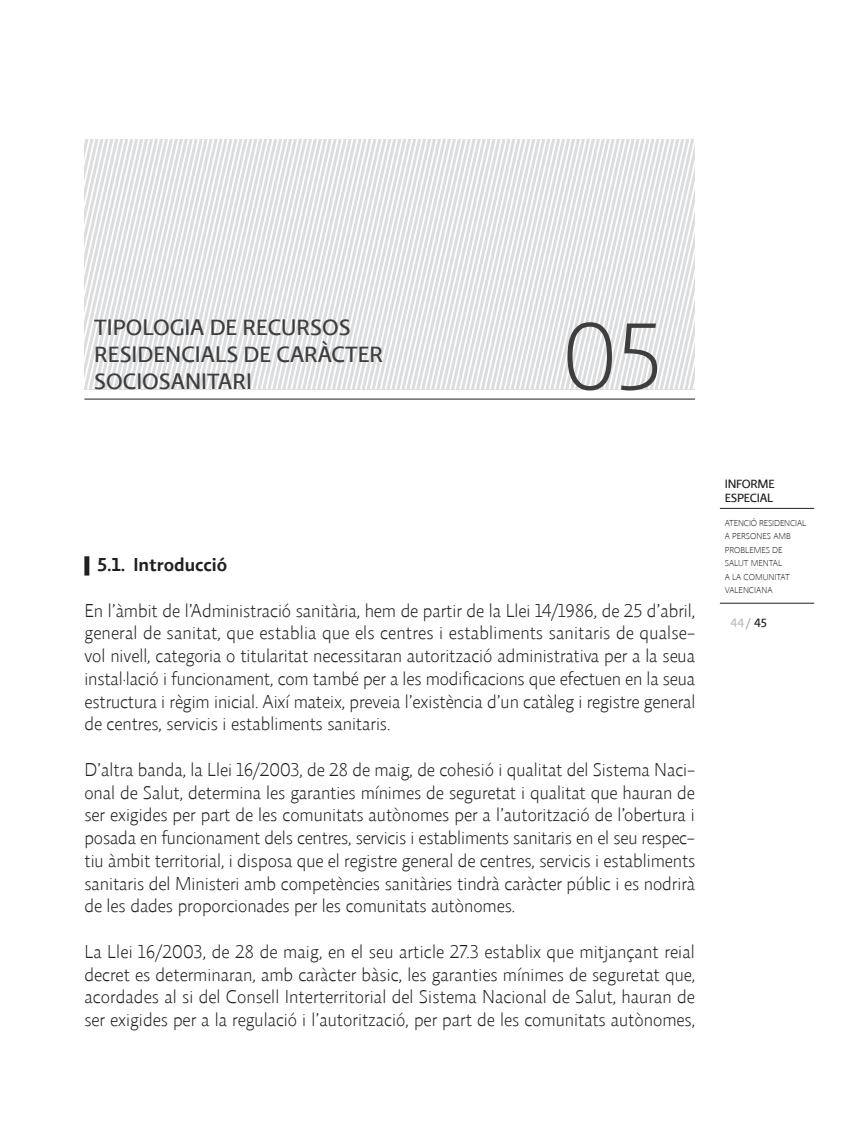
<style>
.page{position:relative;width:844px;height:1141px;background:#fff}
.page>*{position:absolute;margin:0;border:0;box-sizing:border-box;transform-origin:0 0}
.t1{font:300 96.25px "Relato Sans OT";color:#3e3e3f}
.t2{font:500 22.75px "Relato Sans OT";color:#3e3e3f}
.t3{font:300 18.9px/22.8px "Relato Sans OT";color:#231f20;text-align:justify}
.t4{font:700 18.9px "Relato Sans OT";color:#231f20}
.t5{font:500 12.25px/14px "Relato Sans OT";color:#231f20}
.t6{font:500 12.25px "Relato Sans OT";color:#bcbdc0}
.t7{font:300 8.75px/13.5px "Relato Sans OT";color:#231f20}
.s1{color:#a8a9ad}
.s2{color:#231f20}
</style>
<div class="page">
<hr style="left:719px;top:508px;width:95px;height:1px;background:#231f20">
<hr style="left:719px;top:603px;width:95px;height:1px;background:#231f20">
<svg style="left:84px;top:139px;width:610px;height:250px"></svg>
<hr style="left:84px;top:399px;width:610px;height:1px;background:#231f20">
<div style="left:84px;top:556px;width:5px;height:20px;background:#231f20"></div>
<p class="t2" style="left:94px;top:313px;width:26px">TIPOLOGIA</p>
<p class="t2" style="left:210px;top:313px;width:48px">DE RECURSOS</p>
<p class="t2" style="left:94px;top:340px;width:13px">RESIDENCIALS</p>
<p class="t2" style="left:243px;top:340px;width:48px">DE CARÀCTER</p>
<p class="t2" style="left:94px;top:368px;width:13px">SOCIOSANITARI</p>
<h1 class="t1" style="left:562px;top:300px;width:100px">05</h1>
<p class="t4" style="left:98px;top:553px;width:131px">5.1. Introducció</p>
<p class="t3" style="left:84px;top:599px;width:612px">En l’àmbit de l’Administració sanitària, hem de partir de la Llei 14/1986, de 25 d’abril, general de sanitat, que establia que els centres i establiments sanitaris de qualse&shy;vol nivell, categoria o titularitat necessitaran autorització administrativa per a la seua instal·lació i funcionament, com també per a les modificacions que efectuen en la seua estructura i règim inicial. Així mateix, preveia l’existència d’un catàleg i registre general de centres, servicis i establiments sanitaris.</p>
<p class="t3" style="left:84px;top:758px;width:612px">D’altra banda, la Llei 16/2003, de 28 de maig, de cohesió i qualitat del Sistema Naci&shy;onal de Salut, determina les garanties mínimes de seguretat i qualitat que hauran de ser exigides per part de les comunitats autònomes per a l’autorització de l’obertura i posada en funcionament dels centres, servicis i establiments sanitaris en el seu respec&shy;tiu àmbit territorial, i disposa que el registre general de centres, servicis i establiments sanitaris del Ministeri amb competències sanitàries tindrà caràcter públic i es nodrirà de les dades proporcionades per les comunitats autònomes.</p>
<p class="t3" style="left:84px;top:940px;width:612px">La Llei 16/2003, de 28 de maig, en el seu article 27.3 establix que mitjançant reial decret es determinaran, amb caràcter bàsic, les garanties mínimes de seguretat que, acordades al si del Consell Interterritorial del Sistema Nacional de Salut, hauran de ser exigides per a la regulació i l’autorització, per part de les comunitats autònomes,</p>
<p class="t5" style="left:724px;top:477px;width:12px">INFORME<br>ESPECIAL</p>
<p class="t7" style="left:724px;top:516px;width:10px">Atenci</p>
<p class="t7" style="left:750px;top:516px;width:14px">ó residencial</p>
<p class="t7" style="left:724px;top:529px;width:18px">a persones</p>
<p class="t7" style="left:773px;top:529px;width:7px">amb</p>
<p class="t7" style="left:724px;top:543px;width:11px">problemes</p>
<p class="t7" style="left:772px;top:543px;width:6px">de</p>
<p class="t7" style="left:724px;top:556px;width:6px">salut</p>
<p class="t7" style="left:724px;top:556px;width:32px;text-indent:26px">mental a la Comunitat<br>Valenciana</p>
<p class="t6" style="left:730px;top:615px;width:38px">44<span class="s1">/</span> <span class="s2">45</span></p>
</div>
